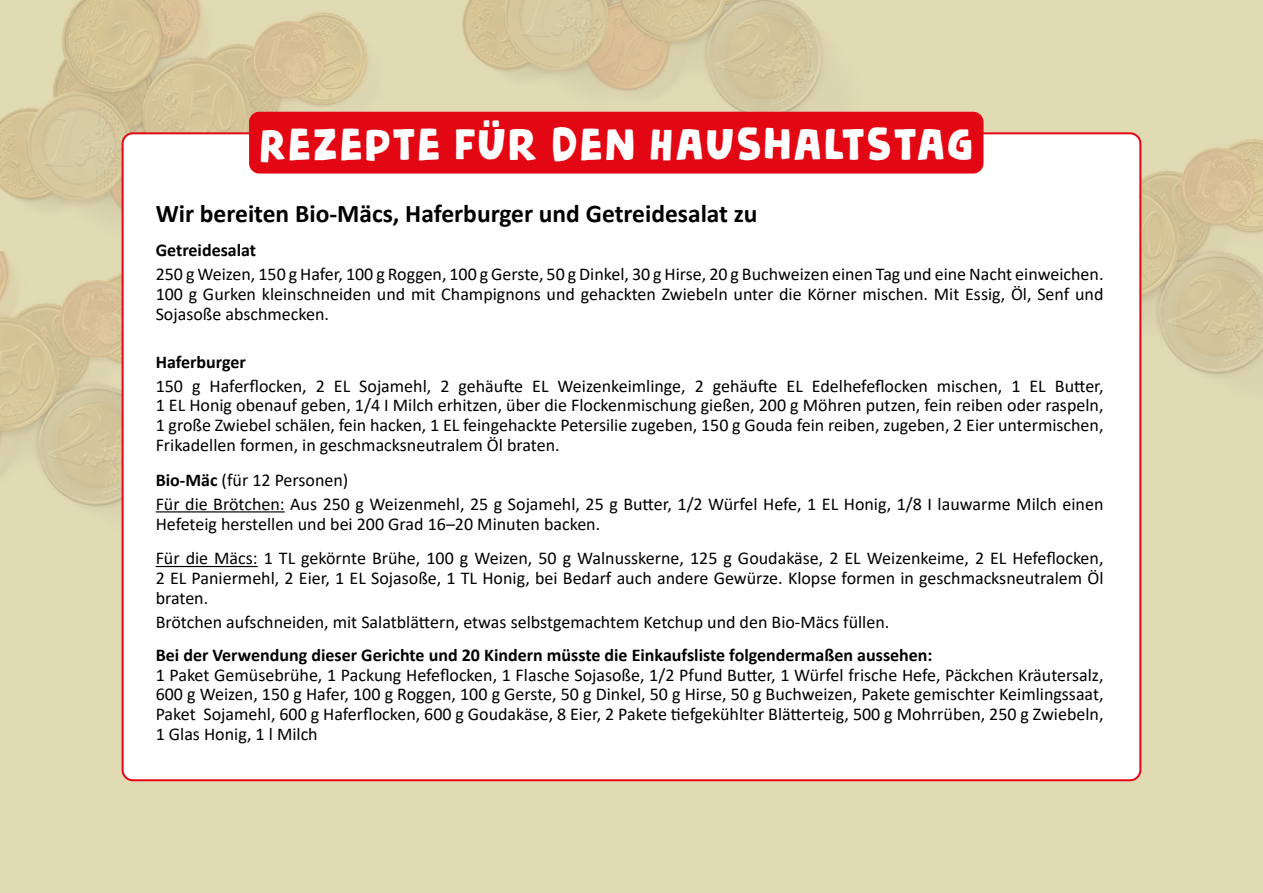
<style>
.page{position:relative;width:1263px;height:893px;background:#e1dbb4}
.page>*{position:absolute;margin:0;border:0;box-sizing:border-box;transform-origin:0 0}
.Überschrift{font:46.5px "Nickname";letter-spacing:.05em;color:#fff}
.t1{font:700 25.5px "Calibri";color:#000}
.Normal_kleiner{font:18px/19.8px "Calibri";color:#000;text-align:justify}
.Normal_kleiner-2{font:700 18px "Calibri";color:#000}
.s1{font-weight:700}
</style>
<div class="page">
<img style="left:448px;top:0;width:427px;height:112px">
<img style="left:1136px;top:134px;width:127px;height:339px">
<img style="left:0;top:0;width:382px;height:252px">
<img style="left:60px;top:246px;width:61px;height:6px">
<img style="left:0;top:252px;width:122px;height:284px">
<div style="left:123px;top:133px;width:1017px;height:647px;background:#fff;border-radius:10px"></div>
<div style="left:249px;top:112px;width:734px;height:62px;background:#e30613;border-radius:10px"></div>
<hr style="left:156px;top:511px;width:129px;height:1px;background:#000">
<hr style="left:156px;top:566px;width:102px;height:1px;background:#000">
<p class="Überschrift" style="left:260px;top:111px;width:715px">REZEPTE FÜR DEN HAUSHALTSTAG</p>
<p class="t1" style="left:156px;top:195px;width:603px">Wir bereiten Bio-Mäcs, Haferburger und Getreidesalat zu</p>
<p class="Normal_kleiner-2" style="left:156px;top:238px;width:102px">Getreidesalat</p>
<p class="Normal_kleiner" style="left:156px;top:264px;width:949px">250 g Weizen, 150 g Hafer, 100 g Roggen, 100 g Gerste, 50 g Dinkel, 30 g Hirse, 20 g Buchweizen einen Tag und eine Nacht einweichen.<br>100 g Gurken kleinschneiden und mit Champignons und gehackten Zwiebeln unter die Körner mischen. Mit Essig, Öl, Senf und Sojasoße abschmecken.</p>
<p class="Normal_kleiner-2" style="left:156px;top:349px;width:92px">Haferburger</p>
<p class="Normal_kleiner" style="left:156px;top:375px;width:949px">150 g Haferflocken, 2 EL Sojamehl, 2 gehäufte EL Weizenkeimlinge, 2 gehäufte EL Edelhefeflocken mischen, 1 EL Butter, 1 EL Honig obenauf geben, 1/4 I Milch erhitzen, über die Flockenmischung gießen, 200 g Möhren putzen, fein reiben oder raspeln, 1 große Zwiebel schälen, fein hacken, 1 EL feingehackte Petersilie zugeben, 150 g Gouda fein reiben, zugeben, 2 Eier untermischen, Frikadellen formen, in geschmacksneutralem Öl braten.</p>
<p class="Normal_kleiner" style="left:156px;top:469px;width:194px"><span class="s1">Bio-Mäc</span> (für 12 Personen)</p>
<p class="Normal_kleiner" style="left:156px;top:494px;width:949px">Für die Brötchen: Aus 250 g Weizenmehl, 25 g Sojamehl, 25 g Butter, 1/2 Würfel Hefe, 1 EL Honig, 1/8 I lauwarme Milch einen<br>Hefeteig herstellen und bei 200 Grad 16–20 Minuten backen.</p>
<p class="Normal_kleiner" style="left:156px;top:548px;width:949px">Für die Mäcs: 1 TL gekörnte Brühe, 100 g Weizen, 50 g Walnusskerne, 125 g Goudakäse, 2 EL Weizenkeime, 2 EL Hefeflocken, 2 EL Paniermehl, 2 Eier, 1 EL Sojasoße, 1 TL Honig, bei Bedarf auch andere Gewürze. Klopse formen in geschmacksneutralem Öl braten.</p>
<p class="Normal_kleiner" style="left:156px;top:612px;width:735px">Brötchen aufschneiden, mit Salatblättern, etwas selbstgemachtem Ketchup und den Bio-Mäcs füllen.</p>
<p class="Normal_kleiner-2" style="left:156px;top:642px;width:778px">Bei der Verwendung dieser Gerichte und 20 Kindern müsste die Einkaufsliste folgendermaßen aussehen:</p>
<p class="Normal_kleiner" style="left:156px;top:664px;width:949px">1 Paket Gemüsebrühe, 1 Packung Hefeflocken, 1 Flasche Sojasoße, 1/2 Pfund Butter, 1 Würfel frische Hefe, Päckchen Kräutersalz, 600 g Weizen, 150 g Hafer, 100 g Roggen, 100 g Gerste, 50 g Dinkel, 50 g Hirse, 50 g Buchweizen, Pakete gemischter Keimlingssaat, Paket Sojamehl, 600 g Haferflocken, 600 g Goudakäse, 8 Eier, 2 Pakete tiefgekühlter Blätterteig, 500 g Mohrrüben, 250 g Zwiebeln, 1 Glas Honig, 1 l Milch</p>
</div>
